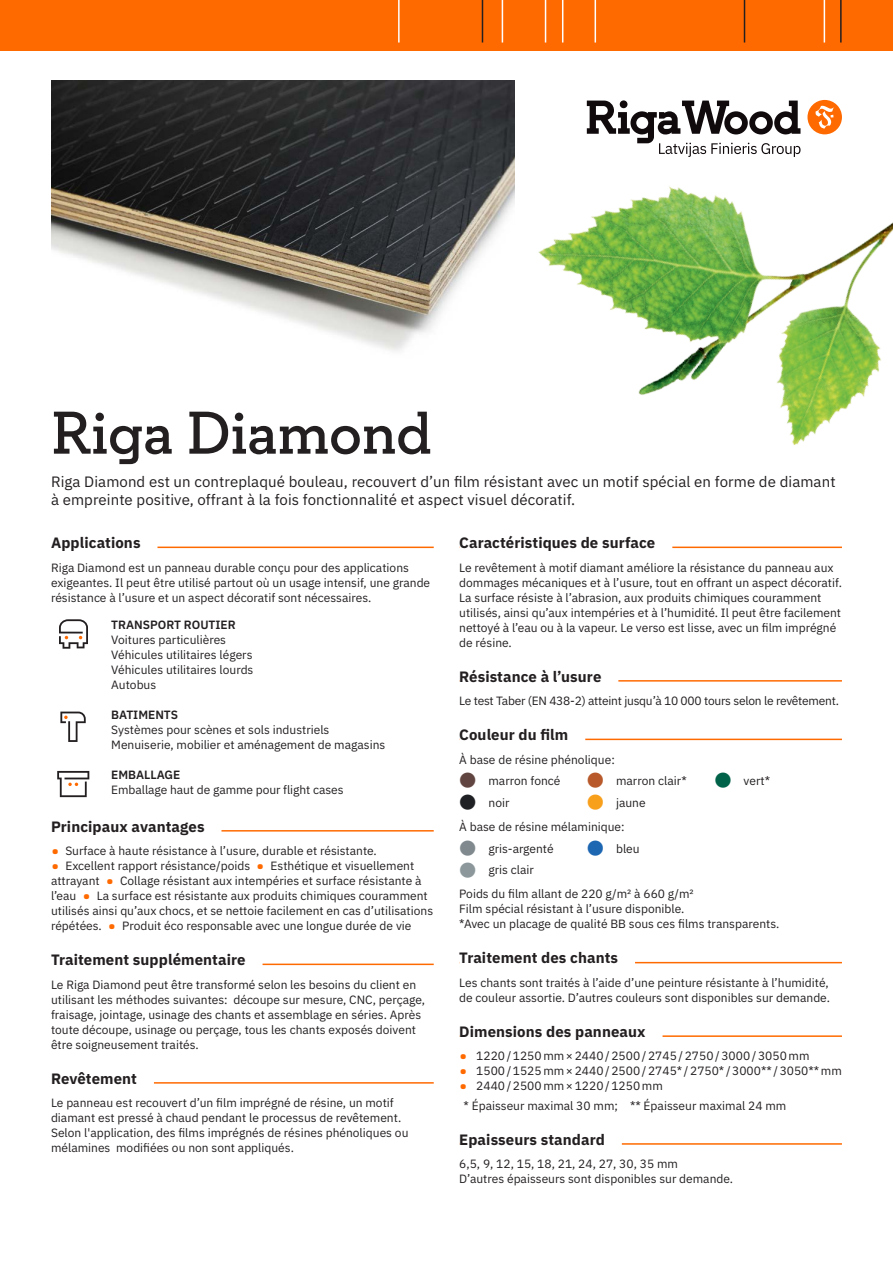
<style>
.page{position:relative;width:893px;height:1263px;background:#fff}
.page>*{position:absolute;margin:0;border:0;box-sizing:border-box;transform-origin:0 0}
.Nosaukums{font:600 60px "Regular Slab";letter-spacing:.005em;color:#231f20}
.Sadaļa{font:700 15px "IBM Plex Sans";letter-spacing:.005em;color:#231f20}
.ievadteksts{font:15px/18px "IBM Plex Sans";letter-spacing:.005em;color:#231f20}
.pamatteksts__6{font:12px/15px "IBM Plex Sans";color:#231f20}
.pamatteksts__3{font:12px/15px "IBM Plex Sans";color:#231f20}
.tabula{font:12px "IBM Plex Sans";color:#231f20}
.pamatteksts__6-2{font:12px "IBM Plex Sans";letter-spacing:-.02em;color:#231f20}
.Virsraksts_tabulā{font:600 12px "IBM Plex Sans";color:#231f20}
.s1{font-size:21px;color:#ff6a00}
</style>
<div class="page">
<div style="left:0;top:0;width:893px;height:51px;background:#ff6a00"></div>
<hr style="left:398px;top:0;width:2px;height:43px;background:#fff">
<img style="left:475px;top:0;width:418px;height:549px">
<hr style="left:51px;top:547px;width:383px;height:1px;background:#ff6a00">
<div style="left:51px;top:544px;width:106px;height:7px;background:#fff"></div>
<hr style="left:51px;top:830px;width:383px;height:1px;background:#ff6a00">
<div style="left:51px;top:827px;width:170px;height:8px;background:#fff"></div>
<hr style="left:51px;top:963px;width:383px;height:2px;background:#ff6a00">
<div style="left:51px;top:961px;width:212px;height:7px;background:#fff"></div>
<hr style="left:51px;top:1082px;width:383px;height:1px;background:#ff6a00">
<div style="left:51px;top:1079px;width:103px;height:8px;background:#fff"></div>
<hr style="left:459px;top:547px;width:383px;height:1px;background:#ff6a00">
<div style="left:459px;top:544px;width:213px;height:7px;background:#fff"></div>
<hr style="left:459px;top:680px;width:383px;height:2px;background:#ff6a00">
<div style="left:459px;top:677px;width:159px;height:8px;background:#fff"></div>
<hr style="left:459px;top:739px;width:383px;height:1px;background:#ff6a00">
<div style="left:459px;top:736px;width:126px;height:7px;background:#fff"></div>
<hr style="left:459px;top:962px;width:383px;height:1px;background:#ff6a00">
<div style="left:459px;top:959px;width:176px;height:8px;background:#fff"></div>
<hr style="left:459px;top:1035px;width:383px;height:2px;background:#ff6a00">
<div style="left:459px;top:1033px;width:203px;height:7px;background:#fff"></div>
<hr style="left:459px;top:1143px;width:383px;height:2px;background:#ff6a00">
<div style="left:459px;top:1140px;width:163px;height:8px;background:#fff"></div>
<svg style="left:59px;top:619px;width:29px;height:30px"></svg>
<svg style="left:60px;top:712px;width:26px;height:30px"></svg>
<svg style="left:57px;top:771px;width:32px;height:26px"></svg>
<img style="left:51px;top:81px;width:463px;height:303px">
<p class="Nosaukums" style="left:51px;top:396px;width:382px">Riga Diamond</p>
<p class="ievadteksts" style="left:51px;top:471px;width:786px">Riga Diamond est un contreplaqué bouleau, recouvert d’un film résistant avec un motif spécial en forme de diamant à empreinte positive, offrant à la fois fonctionnalité et aspect visuel décoratif.</p>
<p class="Sadaļa" style="left:51px;top:531px;width:91px">Applications</p>
<p class="pamatteksts__3" style="left:51px;top:559px;width:381px">Riga Diamond est un panneau durable conçu pour des applications exigeantes. Il peut être utilisé partout où un usage intensif, une grande résistance à l’usure et un aspect décoratif sont nécessaires.</p>
<p class="Virsraksts_tabulā" style="left:111px;top:615px;width:126px">TRANSPORT ROUTIER</p>
<p class="tabula" style="left:111px;top:630px;width:116px">Voitures particulières</p>
<p class="tabula" style="left:111px;top:645px;width:143px">Véhicules utilitaires légers</p>
<p class="tabula" style="left:111px;top:660px;width:144px">Véhicules utilitaires lourds</p>
<p class="tabula" style="left:111px;top:675px;width:47px">Autobus</p>
<p class="Virsraksts_tabulā" style="left:111px;top:705px;width:68px">BATIMENTS</p>
<p class="tabula" style="left:111px;top:720px;width:220px">Systèmes pour scènes et sols industriels</p>
<p class="tabula" style="left:111px;top:735px;width:276px">Menuiserie, mobilier et aménagement de magasins</p>
<p class="Virsraksts_tabulā" style="left:111px;top:765px;width:71px">EMBALLAGE</p>
<p class="tabula" style="left:111px;top:780px;width:234px">Emballage haut de gamme pour flight cases</p>
<p class="Sadaļa" style="left:51px;top:814px;width:155px">Principaux avantages</p>
<p class="pamatteksts__6" style="left:51px;top:842px;width:327px"><span class="s1">•</span> Surface à haute résistance à l’usure, durable et résistante.</p>
<p class="pamatteksts__6" style="left:51px;top:857px;width:384px"><span class="s1">•</span> Excellent rapport résistance/poids <span class="s1">•</span> Esthétique et visuellement attrayant <span class="s1">•</span> Collage résistant aux intempéries et surface résistante à l’eau <span class="s1">•</span> La surface est résistante aux produits chimiques couramment utilisés ainsi qu’aux chocs, et se nettoie facilement en cas d’utilisations répétées. <span class="s1">•</span> Produit éco responsable avec une longue durée de vie</p>
<p class="Sadaļa" style="left:51px;top:948px;width:196px">Traitement supplémentaire</p>
<p class="pamatteksts__6" style="left:51px;top:976px;width:375px">Le Riga Diamond peut être transformé selon les besoins du client en utilisant les méthodes suivantes: découpe sur mesure, CNC, perçage, fraisage, jointage, usinage des chants et assemblage en séries. Après toute découpe, usinage ou perçage, tous les chants exposés doivent être soigneusement traités.</p>
<p class="Sadaļa" style="left:51px;top:1066px;width:87px">Revêtement</p>
<p class="pamatteksts__6" style="left:51px;top:1094px;width:359px">Le panneau est recouvert d’un film imprégné de résine, un motif diamant est pressé à chaud pendant le processus de revêtement.<br>Selon l'application, des films imprégnés de résines phénoliques ou mélamines modifiées ou non sont appliqués.</p>
<p class="Sadaļa" style="left:459px;top:531px;width:198px">Caractéristiques de surface</p>
<p class="pamatteksts__6" style="left:459px;top:559px;width:384px">Le revêtement à motif diamant améliore la résistance du panneau aux dommages mécaniques et à l’usure, tout en offrant un aspect décoratif.<br>La surface résiste à l’abrasion, aux produits chimiques couramment utilisés, ainsi qu’aux intempéries et à l’humidité. Il peut être facilement nettoyé à l’eau ou à la vapeur. Le verso est lisse, avec un film imprégné de résine.</p>
<p class="Sadaļa" style="left:459px;top:664px;width:144px">Résistance à l’usure</p>
<p class="pamatteksts__6-2" style="left:459px;top:692px;width:381px">Le test Taber (EN 438-2) atteint jusqu’à 10 000 tours selon le revêtement.</p>
<p class="Sadaļa" style="left:459px;top:723px;width:111px">Couleur du film</p>
<p class="pamatteksts__6" style="left:459px;top:751px;width:157px">À base de résine phénolique:</p>
<p class="pamatteksts__3" style="left:488px;top:772px;width:73px">marron foncé</p>
<p class="pamatteksts__3" style="left:616px;top:772px;width:72px">marron clair*</p>
<p class="pamatteksts__3" style="left:744px;top:772px;width:28px">vert*</p>
<p class="pamatteksts__3" style="left:488px;top:794px;width:22px">noir</p>
<p class="pamatteksts__3" style="left:616px;top:794px;width:31px">jaune</p>
<p class="pamatteksts__6" style="left:459px;top:818px;width:167px">À base de résine mélaminique:</p>
<p class="pamatteksts__3" style="left:488px;top:840px;width:67px">gris-argenté</p>
<p class="pamatteksts__3" style="left:616px;top:840px;width:25px">bleu</p>
<p class="pamatteksts__3" style="left:488px;top:862px;width:47px">gris clair</p>
<p class="pamatteksts__6" style="left:459px;top:886px;width:236px">Poids du film allant de 220 g/m² à 660 g/m²</p>
<p class="pamatteksts__6" style="left:459px;top:901px;width:227px">Film spécial résistant à l’usure disponible.</p>
<p class="pamatteksts__6" style="left:459px;top:916px;width:322px">*Avec un placage de qualité BB sous ces films transparents.</p>
<p class="Sadaļa" style="left:459px;top:946px;width:160px">Traitement des chants</p>
<p class="pamatteksts__6" style="left:459px;top:974px;width:372px">Les chants sont traités à l’aide d’une peinture résistante à l’humidité, de couleur assortie. D’autres couleurs sont disponibles sur demande.</p>
<p class="Sadaļa" style="left:459px;top:1020px;width:188px">Dimensions des panneaux</p>
<p class="pamatteksts__6" style="left:459px;top:1048px;width:352px"><span class="s1">•</span> 1220 / 1250 mm × 2440 / 2500 / 2745 / 2750 / 3000 / 3050 mm</p>
<p class="pamatteksts__6" style="left:459px;top:1063px;width:384px"><span class="s1">•</span> 1500 / 1525 mm × 2440 / 2500 / 2745* / 2750* / 3000** / 3050** mm</p>
<p class="pamatteksts__6" style="left:459px;top:1078px;width:205px"><span class="s1">•</span> 2440 / 2500 mm × 1220 / 1250 mm</p>
<p class="pamatteksts__6" style="left:463px;top:1097px;width:324px">* Épaisseur maximal 30 mm; ** Épaisseur maximal 24 mm</p>
<p class="Sadaļa" style="left:459px;top:1127px;width:147px">Epaisseurs standard</p>
<p class="pamatteksts__6" style="left:459px;top:1155px;width:220px">6,5, 9, 12, 15, 18, 21, 24, 27, 30, 35 mm</p>
<p class="pamatteksts__6" style="left:459px;top:1170px;width:275px">D’autres épaisseurs sont disponibles sur demande.</p>
</div>
